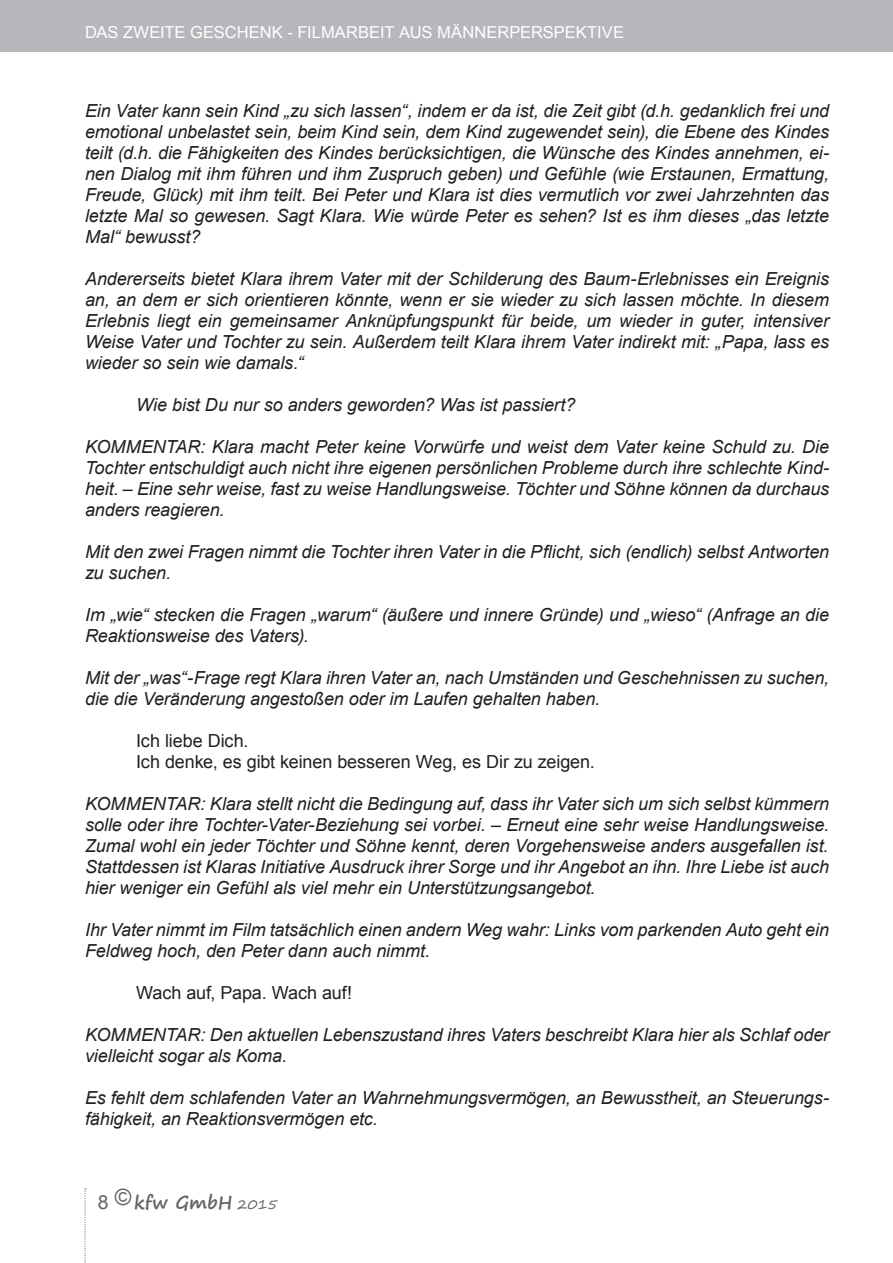
<style>
.page{position:relative;width:893px;height:1263px;background:#fff}
.page>*{position:absolute;margin:0;border:0;box-sizing:border-box;transform-origin:0 0}
.t1{font:italic 18px/21px "Arial";letter-spacing:-.005em;color:#231f20}
.t2{font:18px "Arial";letter-spacing:-.005em;color:#231f20}
.t3{font:700 18px "Segoe Print";letter-spacing:.005em;color:#656568}
.t4{font:16.5px "Arial";color:#fff}
.s1{font-family:"Arial";font-weight:400;font-size:19.5px}
.s2{font-weight:400;font-size:13.5px}
</style>
<div class="page">
<div style="left:0;top:0;width:893px;height:51px;background:#b6b7bb"></div>
<svg style="left:84px;top:1188px;width:2px;height:75px"></svg>
<p class="t4" style="left:85px;top:21px;width:540px">Das zweite Geschenk - Filmarbeit aus Männerperspektive</p>
<p class="t1" style="left:85px;top:100px;width:746px;text-align:justify">Ein Vater kann sein Kind „zu sich lassen“, indem er da ist, die Zeit gibt (d.h. gedanklich frei und emotional unbelastet sein, beim Kind sein, dem Kind zugewendet sein), die Ebene des Kindes teilt (d.h. die Fähigkeiten des Kindes berücksichtigen, die Wünsche des Kindes annehmen, ei&shy;nen Dialog mit ihm führen und ihm Zuspruch geben) und Gefühle (wie Erstaunen, Ermattung, Freude, Glück) mit ihm teilt. Bei Peter und Klara ist dies vermutlich vor zwei Jahrzehnten das letzte Mal so gewesen. Sagt Klara. Wie würde Peter es sehen? Ist es ihm dieses „das letzte Mal“ bewusst?</p>
<p class="t1" style="left:85px;top:268px;width:746px;text-align:justify">Andererseits bietet Klara ihrem Vater mit der Schilderung des Baum-Erlebnisses ein Ereignis an, an dem er sich orientieren könnte, wenn er sie wieder zu sich lassen möchte. In diesem Erlebnis liegt ein gemeinsamer Anknüpfungspunkt für beide, um wieder in guter, intensiver Weise Vater und Tochter zu sein. Außerdem teilt Klara ihrem Vater indirekt mit: „Papa, lass es wieder so sein wie damals.“</p>
<p class="t1" style="left:136px;top:394px;width:441px">Wie bist Du nur so anders geworden? Was ist passiert?</p>
<p class="t1" style="left:85px;top:436px;width:746px;text-align:justify">KOMMENTAR: Klara macht Peter keine Vorwürfe und weist dem Vater keine Schuld zu. Die Tochter entschuldigt auch nicht ihre eigenen persönlichen Probleme durch ihre schlechte Kind&shy;heit. – Eine sehr weise, fast zu weise Handlungsweise. Töchter und Söhne können da durchaus anders reagieren.</p>
<p class="t1" style="left:85px;top:541px;width:746px">Mit den zwei Fragen nimmt die Tochter ihren Vater in die Pflicht, sich (endlich) selbst Antworten zu suchen.</p>
<p class="t1" style="left:85px;top:604px;width:746px">Im „wie“ stecken die Fragen „warum“ (äußere und innere Gründe) und „wieso“ (Anfrage an die<br>Reaktionsweise des Vaters).</p>
<p class="t1" style="left:85px;top:667px;width:746px">Mit der „was“-Frage regt Klara ihren Vater an, nach Umständen und Geschehnissen zu suchen, die die Veränderung angestoßen oder im Laufen gehalten haben.</p>
<p class="t2" style="left:85px;top:729px;width:29px">I</p>
<p class="t2" style="left:141px;top:729px;width:109px">ch liebe Dich.</p>
<p class="t2" style="left:85px;top:750px;width:29px">I</p>
<p class="t2" style="left:141px;top:750px;width:455px">ch denke, es gibt keinen besseren Weg, es Dir zu zeigen.</p>
<p class="t1" style="left:85px;top:793px;width:746px;text-align:justify">KOMMENTAR: Klara stellt nicht die Bedingung auf, dass ihr Vater sich um sich selbst kümmern solle oder ihre Tochter-Vater-Beziehung sei vorbei. – Erneut eine sehr weise Handlungsweise.<br>Zumal wohl ein jeder Töchter und Söhne kennt, deren Vorgehensweise anders ausgefallen ist.<br>Stattdessen ist Klaras Initiative Ausdruck ihrer Sorge und ihr Angebot an ihn. Ihre Liebe ist auch hier weniger ein Gefühl als viel mehr ein Unterstützungsangebot.</p>
<p class="t1" style="left:85px;top:920px;width:745px">Ihr Vater nimmt im Film tatsächlich einen andern Weg wahr: Links vom parkenden Auto geht ein<br>Feldweg hoch, den Peter dann auch nimmt.</p>
<p class="t2" style="left:85px;top:981px;width:35px">W</p>
<p class="t2" style="left:153px;top:981px;width:201px">ach auf, Papa. Wach auf!</p>
<p class="t1" style="left:85px;top:1025px;width:746px">KOMMENTAR: Den aktuellen Lebenszustand ihres Vaters beschreibt Klara hier als Schlaf oder vielleicht sogar als Koma.</p>
<p class="t1" style="left:85px;top:1088px;width:746px">Es fehlt dem schlafenden Vater an Wahrnehmungsvermögen, an Bewusstheit, an Steuerungs&shy;fähigkeit, an Reaktionsvermögen etc.</p>
<p class="t3" style="left:98px;top:1186px;width:181px"><span class="s1">8</span> <sup>©</sup>kfw GmbH <span class="s2">2015</span></p>
</div>
